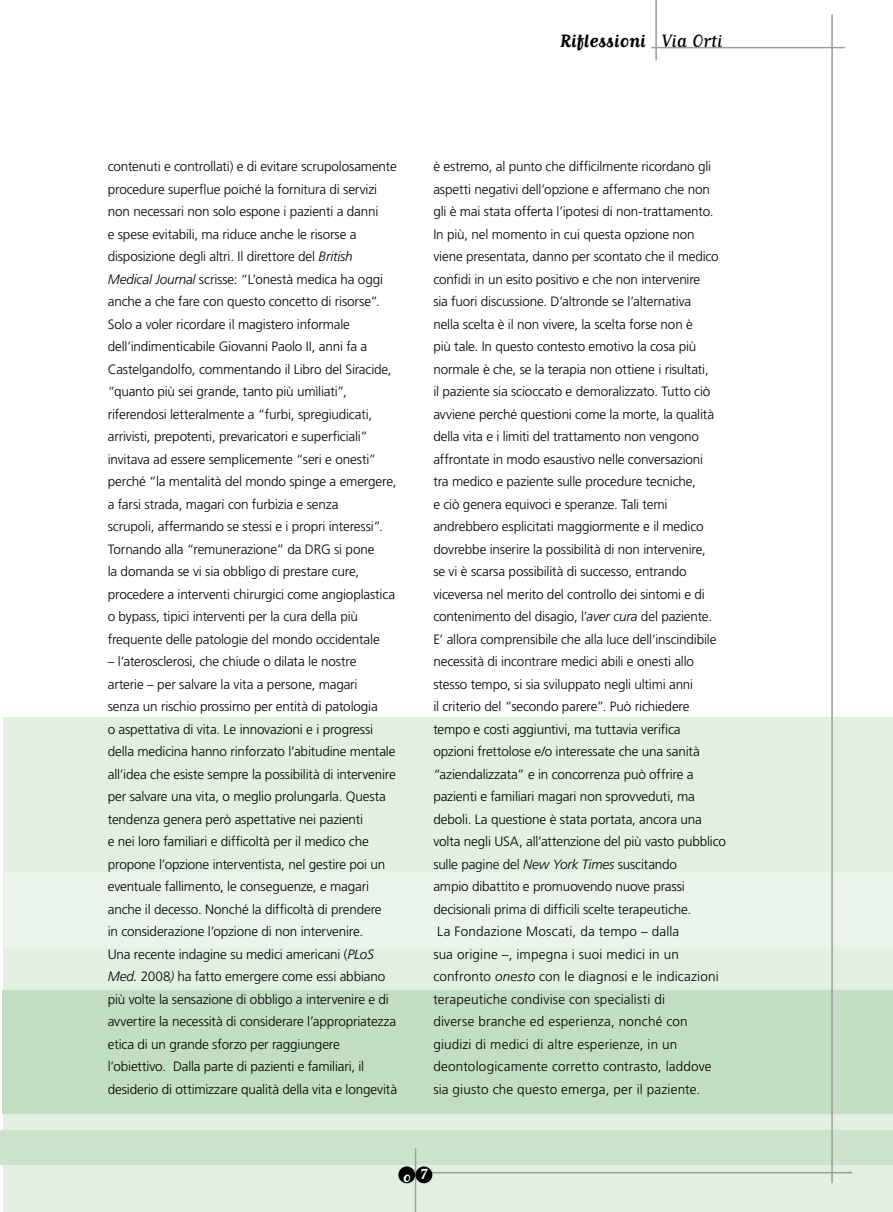
<style>
.page{position:relative;width:893px;height:1212px;background:#fff}
.page>*{position:absolute;margin:0;border:0;box-sizing:border-box;transform-origin:0 0}
.t1{font:700 21px "Matrix Script";color:#000}
.t2{font:700 16.8px "Matrix Script";color:#fff}
.t3{font:300 13.5px/22.5px "Frutiger LT Std";letter-spacing:-.01em;color:#000}
.s1{font-weight:400}
.s2{font-style:italic}
</style>
<div class="page">
<div style="left:3px;top:718px;width:890px;height:494px;background:#e2efe1"></div>
<div style="left:2px;top:990px;width:891px;height:124px;background:#c1dec1"></div>
<div style="left:4px;top:872px;width:889px;height:75px;background:#ebf4eb"></div>
<div style="left:0;top:1130px;width:893px;height:35px;background:#cce4cc"></div>
<hr style="left:651px;top:47px;width:194px;height:1px;background:#9c9d9f">
<hr style="left:831px;top:14px;width:2px;height:1169px;background:#9c9d9f">
<hr style="left:655px;top:0;width:2px;height:60px;background:#9c9d9f">
<hr style="left:427px;top:1172px;width:425px;height:1px;background:#9c9d9f">
<hr style="left:415px;top:1148px;width:1px;height:64px;background:#9c9d9f">
<div style="left:398px;top:1166px;width:17px;height:17px;background:#000;border-radius:50%"></div>
<div style="left:415px;top:1166px;width:17px;height:17px;background:#000;border-radius:50%"></div>
<h1 class="t1" style="left:560px;top:30px;width:164px">Riflessioni <span class="s1">Via Orti</span></h1>
<p class="t3" style="left:108px;top:156px;width:291px">contenuti e controllati) e di evitare scrupolosamente procedure superflue poiché la fornitura di servizi non necessari non solo espone i pazienti a danni<br>e spese evitabili, ma riduce anche le risorse a disposizione degli altri. Il direttore del <span class="s2">British Medical Journal</span> scrisse: “L’onestà medica ha oggi anche a che fare con questo concetto di risorse”.<br>Solo a voler ricordare il magistero informale dell’indimenticabile Giovanni Paolo II, anni fa a Castelgandolfo, commentando il Libro del Siracide, “quanto più sei grande, tanto più umìliati”, riferendosi letteralmente a “furbi, spregiudicati, arrivisti, prepotenti, prevaricatori e superficiali” invitava ad essere semplicemente “seri e onesti” perché “la mentalità del mondo spinge a emergere, a farsi strada, magari con furbizia e senza<br>scrupoli, affermando se stessi e i propri interessi”.<br>Tornando alla “remunerazione” da DRG si pone<br>la domanda se vi sia obbligo di prestare cure, procedere a interventi chirurgici come angioplastica o bypass, tipici interventi per la cura della più frequente delle patologie del mondo occidentale</p>
<p class="t3" style="left:108px;top:651px;width:291px">– l’aterosclerosi, che chiude o dilata le nostre<br>arterie – per salvare la vita a persone, magari<br>senza un rischio prossimo per entità di patologia<br>o aspettativa di vita. Le innovazioni e i progressi della medicina hanno rinforzato l’abitudine mentale all’idea che esiste sempre la possibilità di intervenire per salvare una vita, o meglio prolungarla. Questa tendenza genera però aspettative nei pazienti<br>e nei loro familiari e difficoltà per il medico che propone l’opzione interventista, nel gestire poi un eventuale fallimento, le conseguenze, e magari anche il decesso. Nonché la difficoltà di prendere<br>in considerazione l’opzione di non intervenire.<br>Una recente indagine su medici americani (<span class="s2">PLoS Med.</span> 2008<span class="s2">)</span> ha fatto emergere come essi abbiano più volte la sensazione di obbligo a intervenire e di avvertire la necessità di considerare l’appropriatezza etica di un grande sforzo per raggiungere l’obiettivo. Dalla parte di pazienti e familiari, il desiderio di ottimizzare qualità della vita e longevità</p>
<p class="t3" style="left:433px;top:156px;width:294px">è estremo, al punto che difficilmente ricordano gli aspetti negativi dell’opzione e affermano che non gli è mai stata offerta l’ipotesi di non-trattamento.<br>In più, nel momento in cui questa opzione non viene presentata, danno per scontato che il medico confidi in un esito positivo e che non intervenire<br>sia fuori discussione. D’altronde se l’alternativa<br>nella scelta è il non vivere, la scelta forse non è<br>più tale. In questo contesto emotivo la cosa più normale è che, se la terapia non ottiene i risultati,<br>il paziente sia scioccato e demoralizzato. Tutto ciò avviene perché questioni come la morte, la qualità della vita e i limiti del trattamento non vengono affrontate in modo esaustivo nelle conversazioni<br>tra medico e paziente sulle procedure tecniche,<br>e ciò genera equivoci e speranze. Tali temi andrebbero esplicitati maggiormente e il medico dovrebbe inserire la possibilità di non intervenire,<br>se vi è scarsa possibilità di successo, entrando viceversa nel merito del controllo dei sintomi e di contenimento del disagio, l’<span class="s2">aver cura</span> del paziente.<br>E’ allora comprensibile che alla luce dell’inscindibile necessità di incontrare medici abili e onesti allo stesso tempo, si sia sviluppato negli ultimi anni<br>il criterio del “secondo parere”. Può richiedere tempo e costi aggiuntivi, ma tuttavia verifica<br>opzioni frettolose e/o interessate che una sanità “aziendalizzata” e in concorrenza può offrire a pazienti e familiari magari non sprovveduti, ma deboli. La questione è stata portata, ancora una volta negli USA, all’attenzione del più vasto pubblico sulle pagine del <span class="s2">New York Times</span> suscitando<br>ampio dibattito e promuovendo nuove prassi decisionali prima di difficili scelte terapeutiche.<br>La Fondazione Moscati, da tempo – dalla<br>sua origine –, impegna i suoi medici in un confronto <span class="s2">onesto</span> con le diagnosi e le indicazioni terapeutiche condivise con specialisti di<br>diverse branche ed esperienza, nonché con giudizi di medici di altre esperienze, in un deontologicamente corretto contrasto, laddove sia giusto che questo emerga, per il paziente.</p>
<p class="t2" style="left:403px;top:1165px;width:26px">0 7</p>
</div>
